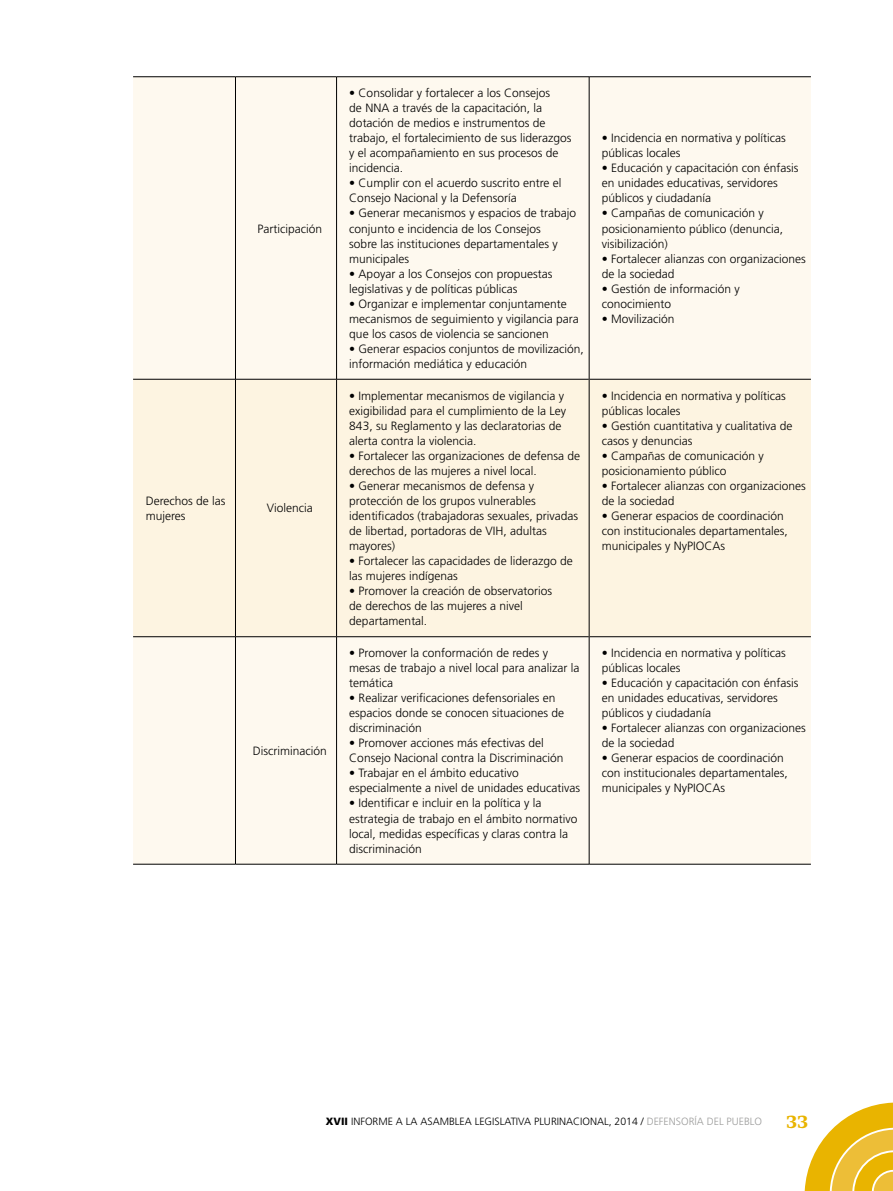
<style>
.page{position:relative;width:893px;height:1191px;background:#fff}
.page>*{position:absolute;margin:0;border:0;box-sizing:border-box;transform-origin:0 0}
.t1{font:800 18px "Swift";color:#e9b400}
.t2{font:300 12px/15px "Frutiger";color:#000}
.t3{font:300 10.5px "Frutiger";color:#000}
.s1{font-weight:900}
.s2{color:#9d9d9c}
</style>
<div class="page">
<svg style="left:805px;top:1102px;width:88px;height:89px"></svg>
<div style="left:133px;top:77px;width:678px;height:787px;background:#fef9ef"></div>
<div style="left:133px;top:380px;width:678px;height:256px;background:#fdf4e1"></div>
<hr style="left:337px;top:76px;width:252px;height:1px;background:#000">
<hr style="left:589px;top:76px;width:222px;height:1px;background:#000">
<hr style="left:133px;top:379px;width:102px;height:1px;background:#000">
<hr style="left:236px;top:379px;width:100px;height:1px;background:#000">
<hr style="left:337px;top:379px;width:252px;height:1px;background:#000">
<hr style="left:589px;top:379px;width:222px;height:1px;background:#000">
<hr style="left:133px;top:636px;width:102px;height:1px;background:#000">
<hr style="left:236px;top:636px;width:100px;height:1px;background:#000">
<hr style="left:337px;top:636px;width:252px;height:1px;background:#000">
<hr style="left:589px;top:636px;width:222px;height:1px;background:#000">
<hr style="left:133px;top:864px;width:102px;height:1px;background:#000">
<hr style="left:235px;top:864px;width:102px;height:1px;background:#000">
<hr style="left:337px;top:864px;width:252px;height:1px;background:#000">
<hr style="left:589px;top:864px;width:222px;height:1px;background:#000">
<hr style="left:235px;top:77px;width:1px;height:302px;background:#000">
<hr style="left:235px;top:379px;width:1px;height:257px;background:#000">
<hr style="left:235px;top:636px;width:1px;height:228px;background:#000">
<hr style="left:336px;top:77px;width:1px;height:302px;background:#000">
<hr style="left:589px;top:77px;width:1px;height:302px;background:#000">
<hr style="left:336px;top:379px;width:1px;height:257px;background:#000">
<hr style="left:589px;top:379px;width:1px;height:257px;background:#000">
<hr style="left:336px;top:636px;width:1px;height:228px;background:#000">
<hr style="left:589px;top:636px;width:1px;height:228px;background:#000">
<hr style="left:133px;top:76px;width:102px;height:1px;background:#000">
<hr style="left:235px;top:76px;width:102px;height:1px;background:#000">
<p class="t2" style="left:257px;top:221px;width:66px">Participación</p>
<p class="t2" style="left:146px;top:493px;width:81px">Derechos de las mujeres</p>
<p class="t2" style="left:267px;top:501px;width:48px">Violencia</p>
<p class="t2" style="left:253px;top:743px;width:75px">Discriminación</p>
<p class="t2" style="left:349px;top:86px;width:224px">• Consolidar y fortalecer a los Consejos<br>de NNA a través de la capacitación, la dotación de medios e instrumentos de trabajo, el fortalecimiento de sus liderazgos y el acompañamiento en sus procesos de incidencia.</p>
<p class="t2" style="left:349px;top:176px;width:214px">• Cumplir con el acuerdo suscrito entre el<br>Consejo Nacional y la Defensoría</p>
<p class="t2" style="left:349px;top:206px;width:228px">• Generar mecanismos y espacios de trabajo conjunto e incidencia de los Consejos<br>sobre las instituciones departamentales y municipales</p>
<p class="t2" style="left:349px;top:266px;width:205px">• Apoyar a los Consejos con propuestas legislativas y de políticas públicas</p>
<p class="t2" style="left:349px;top:296px;width:231px">• Organizar e implementar conjuntamente mecanismos de seguimiento y vigilancia para que los casos de violencia se sancionen</p>
<p class="t2" style="left:349px;top:341px;width:236px">• Generar espacios conjuntos de movilización, información mediática y educación</p>
<p class="t2" style="left:349px;top:388px;width:218px">• Implementar mecanismos de vigilancia y exigibilidad para el cumplimiento de la Ley 843, su Reglamento y las declaratorias de alerta contra la violencia.</p>
<p class="t2" style="left:349px;top:448px;width:232px">• Fortalecer las organizaciones de defensa de derechos de las mujeres a nivel local.</p>
<p class="t2" style="left:349px;top:478px;width:230px">• Generar mecanismos de defensa y protección de los grupos vulnerables identificados (trabajadoras sexuales, privadas de libertad, portadoras de VIH, adultas mayores)</p>
<p class="t2" style="left:349px;top:553px;width:225px">• Fortalecer las capacidades de liderazgo de las mujeres indígenas</p>
<p class="t2" style="left:349px;top:583px;width:204px">• Promover la creación de observatorios de derechos de las mujeres a nivel departamental.</p>
<p class="t2" style="left:349px;top:646px;width:232px">• Promover la conformación de redes y mesas de trabajo a nivel local para analizar la temática</p>
<p class="t2" style="left:349px;top:691px;width:216px">• Realizar verificaciones defensoriales en espacios donde se conocen situaciones de discriminación</p>
<p class="t2" style="left:349px;top:736px;width:216px">• Promover acciones más efectivas del<br>Consejo Nacional contra la Discriminación</p>
<p class="t2" style="left:349px;top:766px;width:232px">• Trabajar en el ámbito educativo especialmente a nivel de unidades educativas</p>
<p class="t2" style="left:349px;top:796px;width:230px">• Identificar e incluir en la política y la estrategia de trabajo en el ámbito normativo local, medidas específicas y claras contra la discriminación</p>
<p class="t2" style="left:602px;top:131px;width:185px">• Incidencia en normativa y políticas públicas locales</p>
<p class="t2" style="left:602px;top:161px;width:198px">• Educación y capacitación con énfasis en unidades educativas, servidores públicos y ciudadanía</p>
<p class="t2" style="left:602px;top:206px;width:183px">• Campañas de comunicación y posicionamiento público (denuncia, visibilización)</p>
<p class="t2" style="left:602px;top:251px;width:205px">• Fortalecer alianzas con organizaciones de la sociedad</p>
<p class="t2" style="left:602px;top:281px;width:140px">• Gestión de información y conocimiento</p>
<p class="t2" style="left:602px;top:311px;width:74px">• Movilización</p>
<p class="t2" style="left:602px;top:388px;width:185px">• Incidencia en normativa y políticas públicas locales</p>
<p class="t2" style="left:602px;top:418px;width:192px">• Gestión cuantitativa y cualitativa de casos y denuncias</p>
<p class="t2" style="left:602px;top:448px;width:164px">• Campañas de comunicación y posicionamiento público</p>
<p class="t2" style="left:602px;top:478px;width:205px">• Fortalecer alianzas con organizaciones de la sociedad</p>
<p class="t2" style="left:602px;top:508px;width:188px">• Generar espacios de coordinación con institucionales departamentales, municipales y NyPIOCAs</p>
<p class="t2" style="left:602px;top:646px;width:185px">• Incidencia en normativa y políticas públicas locales</p>
<p class="t2" style="left:602px;top:676px;width:198px">• Educación y capacitación con énfasis en unidades educativas, servidores públicos y ciudadanía</p>
<p class="t2" style="left:602px;top:721px;width:205px">• Fortalecer alianzas con organizaciones de la sociedad</p>
<p class="t2" style="left:602px;top:751px;width:188px">• Generar espacios de coordinación con institucionales departamentales, municipales y NyPIOCAs</p>
<p class="t3" style="left:326px;top:1115px;width:438px"><span class="s1">XVII</span> INFORME A LA ASAMBLEA LEGISLATIVA PLURINACIONAL, 2014 / <span class="s2">DEFENSORÍA DEL PUEBLO</span></p>
<h1 class="t1" style="left:786px;top:1110px;width:23px">33</h1>
</div>
